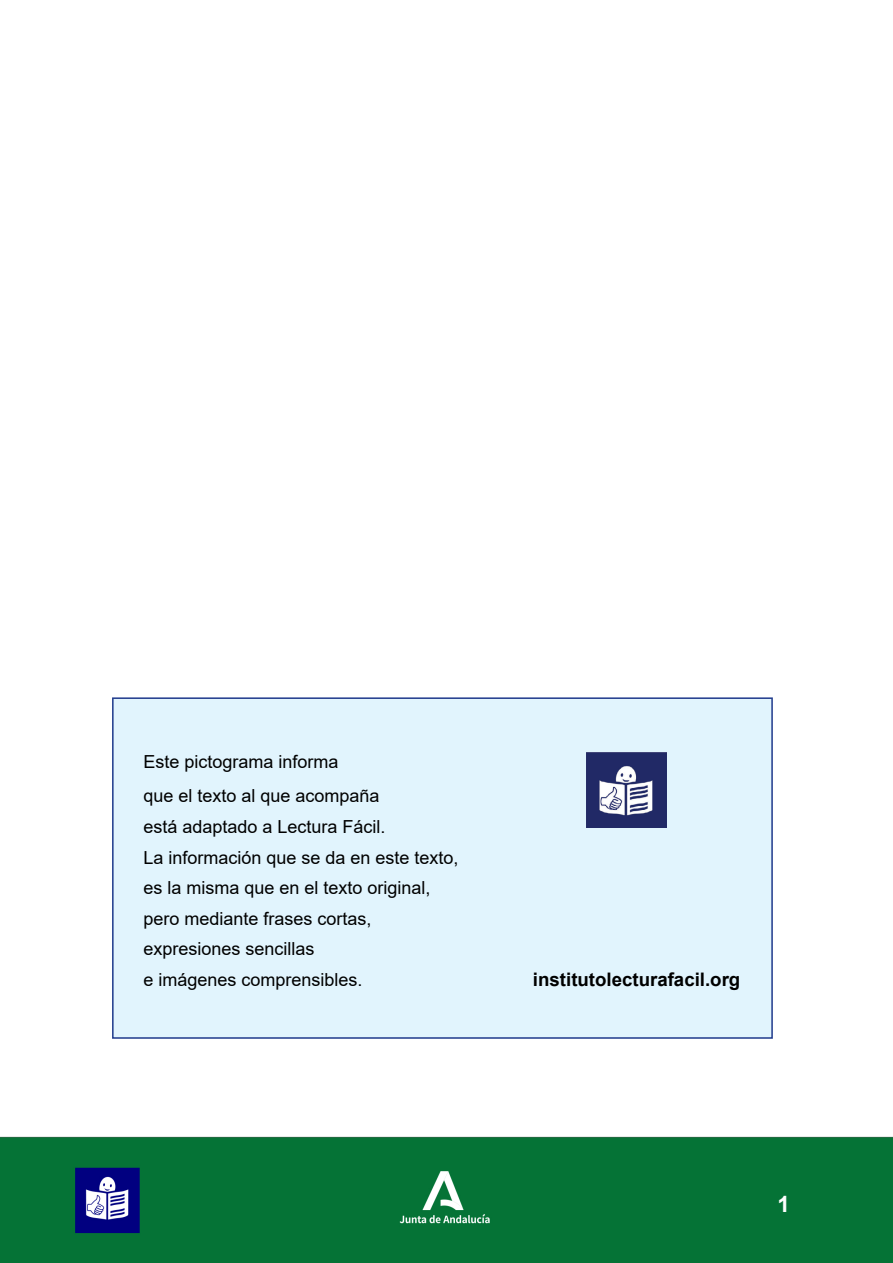
<style>
.page{position:relative;width:893px;height:1263px;background:#fff}
.page>*{position:absolute;margin:0;border:0;box-sizing:border-box;transform-origin:0 0}
.t1{font:700 22.5px "Arial";color:#fff}
.t2{font:700 18.6px "Arial";color:#000}
.t3{font:18px/30.6px "Arial";color:#000}
</style>
<div class="page">
<div style="left:0;top:1136px;width:892px;height:127px;background:#057336"></div>
<div style="left:113px;top:698px;width:659px;height:340px;background:#e1f4fd"></div>
<div style="left:112px;top:697px;width:661px;height:342px;border:2px solid #25408f"></div>
<img style="left:587px;top:753px;width:79px;height:74px">
<p class="t3" style="left:143px;top:744px;width:238px;line-height:34.5px">Este pictograma informa<br>que el texto al que acompaña</p>
<p class="t3" style="left:143px;top:811px;width:317px">está adaptado a Lectura Fácil.<br>La información que se da en este texto, es la misma que en el texto original, pero mediante frases cortas, expresiones sencillas<br>e imágenes comprensibles.</p>
<p class="t2" style="left:533px;top:966px;width:209px">institutolecturafacil.org</p>
<p class="t1" style="left:777px;top:1188px;width:14px">1</p>
</div>
